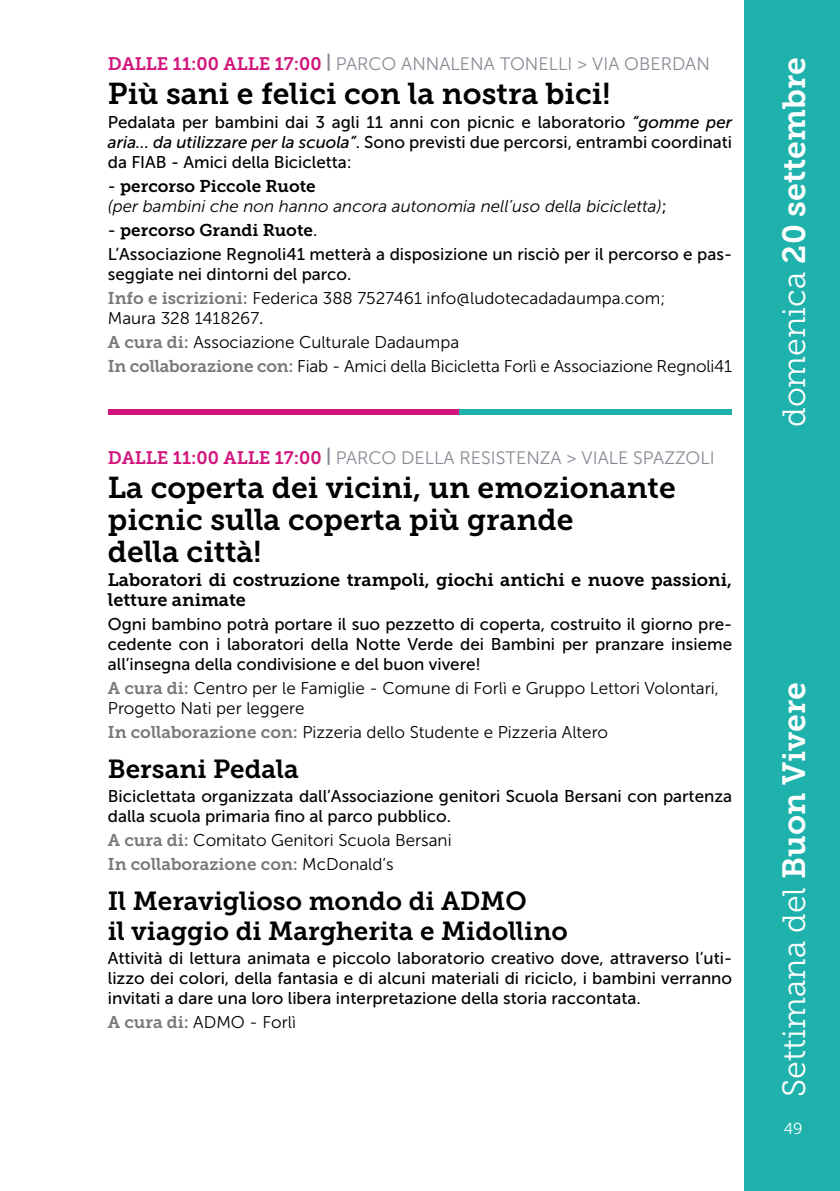
<style>
.page{position:relative;width:840px;height:1191px;background:#fff}
.page>*{position:absolute;margin:0;border:0;box-sizing:border-box;transform-origin:0 0}
.t1{font:32px "Museo Slab 300";color:#fff}
.t2{font:32px "Museo Slab 700";color:#fff}
.t3{font:30px/32px "Museo Slab 700";color:#000}
.t4{font:26px/30px "Museo Slab 700";color:#000}
.t5{font:18px "Museo Sans 300";color:#868a93}
.t6{font:18px/20px "Museo Slab 700";color:#000}
.t7{font:17px/20px "Museo Sans 500";color:#000;text-align:justify}
.t8{font:17px/20px "Museo Sans 300";color:#000}
.t9{font:italic 17px "Museo Sans 300";color:#000}
.t10{font:17px "Museo Slab 700";color:#000}
.t11{font:17px "Museo Slab 700";color:#77787b}
.t12{font:16px "Museo Slab 300";color:#fff}
.s1{font-family:"Museo Slab 700";color:#d2157c}
.s2{font-family:"Museo Slab 700"}
.s3{font-style:italic}
.s4{font-family:"Museo Sans 500"}
.s5{font-family:"Museo Sans 500";font-style:normal}
.s6{font-family:"Museo Slab 700";color:#77787b}
.s7{font-family:"Museo Sans 300";color:#000}
.s8{font-family:"Museo Slab 300"}
</style>
<div class="page">
<div style="left:744px;top:0;width:95px;height:1191px;background:#1fb2ac"></div>
<div style="left:108px;top:409px;width:351px;height:5px;background:#d2157c"></div>
<div style="left:459px;top:409px;width:272px;height:5px;background:#1fb2ac"></div>
<p class="t5" style="left:108px;top:54px;width:603px"><span class="s1">Dalle 11:00 alle 17:00</span> <span class="s2">|</span> Parco Annalena Tonelli &gt; Via Ob erdan</p>
<h2 class="t3" style="left:108px;top:78px;width:503px">Più sani e felici con la nostra bici!</h2>
<p class="t7" style="left:108px;top:112px;width:625px">Pedalata per bambini dai 3 agli 11 anni con picnic e laboratorio <span class="s3">“gomme per aria… da utilizzare per la scuola”</span>. Sono previsti due percorsi, entrambi coordinati da FIAB - Amici della Bicicletta:</p>
<p class="t10" style="left:108px;top:177px;width:209px"><span class="s4">-</span> percorso Piccole Ruote</p>
<p class="t9" style="left:108px;top:197px;width:560px">(per bambini che non hanno ancora autonomia nell’uso della bicicletta)<span class="s5">;</span></p>
<p class="t10" style="left:108px;top:221px;width:211px"><span class="s4">-</span> percorso Grandi Ruote<span class="s4">.</span></p>
<p class="t7" style="left:108px;top:244px;width:625px">L’Associazione Regnoli41 metterà a disposizione un risciò per il percorso e pas&shy;seggiate nei dintorni del parco.</p>
<p class="t8" style="left:108px;top:288px;width:558px"><span class="s6">Info e iscrizioni:</span> Federica 388 7527461 info@ludotecadadaumpa.com;<br>Maura 328 1418267<span class="s4">.</span></p>
<p class="t8" style="left:108px;top:330px;width:625px;line-height:24px"><span class="s6">A cura di:</span> Associazione Culturale Dadaumpa<br><span class="s6">In collaborazione con:</span> Fiab - Amici della Bicicletta Forlì e Associazione Regnoli41</p>
<p class="t5" style="left:108px;top:448px;width:608px"><span class="s1">Dalle 11:00 alle 17:00</span> <span class="s2">|</span> Parco della Resistenza &gt; Viale Spazzoli</p>
<h2 class="t3" style="left:108px;top:472px;width:569px">La coperta dei vicini, un emozionante picnic sulla coperta più grande<br>della città!</h2>
<p class="t6" style="left:108px;top:570px;width:625px">Laboratori di costruzione trampoli, giochi antichi e nuove passioni, letture animate</p>
<p class="t7" style="left:108px;top:614px;width:625px">Ogni bambino potrà portare il suo pezzetto di coperta, costruito il giorno pre&shy;cedente con i laboratori della Notte Verde dei Bambini per pranzare insieme all’insegna della condivisione e del buon vivere!</p>
<p class="t8" style="left:108px;top:678px;width:612px"><span class="s6">A cura di:</span> Centro per le Famiglie - Comune di Forlì e Gruppo Lettori Volontari,<br>Progetto N ati per leggere</p>
<p class="t8" style="left:108px;top:722px;width:501px"><span class="s6">In collaborazione con:</span> Pizzeria dello Studente e Pizzeria Altero</p>
<h3 class="t4" style="left:108px;top:754px;width:192px">Bersani Pedala</h3>
<p class="t7" style="left:108px;top:786px;width:625px">Biciclettata organizzata dall’Associazione genitori Scuola Bersani con partenza dalla scuola primaria fino al parco pubblico.</p>
<p class="t8" style="left:108px;top:830px;width:345px"><span class="s6">A cura di:</span> Comitato Genitori Scuola Bersani</p>
<p class="t11" style="left:108px;top:854px;width:287px">In collaborazione con: <span class="s7">M cDonald’s</span></p>
<h3 class="t4" style="left:108px;top:886px;width:355px">Il Meraviglioso mondo di ADM</h3>
<h3 class="t4" style="left:108px;top:886px;width:461px;text-indent:397px">O<br>il viaggio di Margherita e Midollino</h3>
<p class="t7" style="left:108px;top:948px;width:625px">Attività di lettura animata e piccolo laboratorio creativo dove, attraverso l’uti&shy;lizzo dei colori, della fantasia e di alcuni materiali di riciclo, i bambini verranno invitati a dare una loro libera interpretazione della storia raccontata.</p>
<p class="t11" style="left:108px;top:1012px;width:99px">A cura di: <span class="s7">ADMO</span></p>
<p class="t8" style="left:249px;top:1012px;width:48px">- Forlì</p>
<h1 class="t2" style="left:775px;top:427px;width:372px;rotate:-90deg"><span class="s8">domenica</span> 20 settembre</h1>
<h1 class="t1" style="left:776px;top:1096px;width:416px;rotate:-90deg">Settimana del <span class="s2">Buon Vivere</span></h1>
<p class="t12" style="left:783px;top:1120px;width:20px">49</p>
</div>
